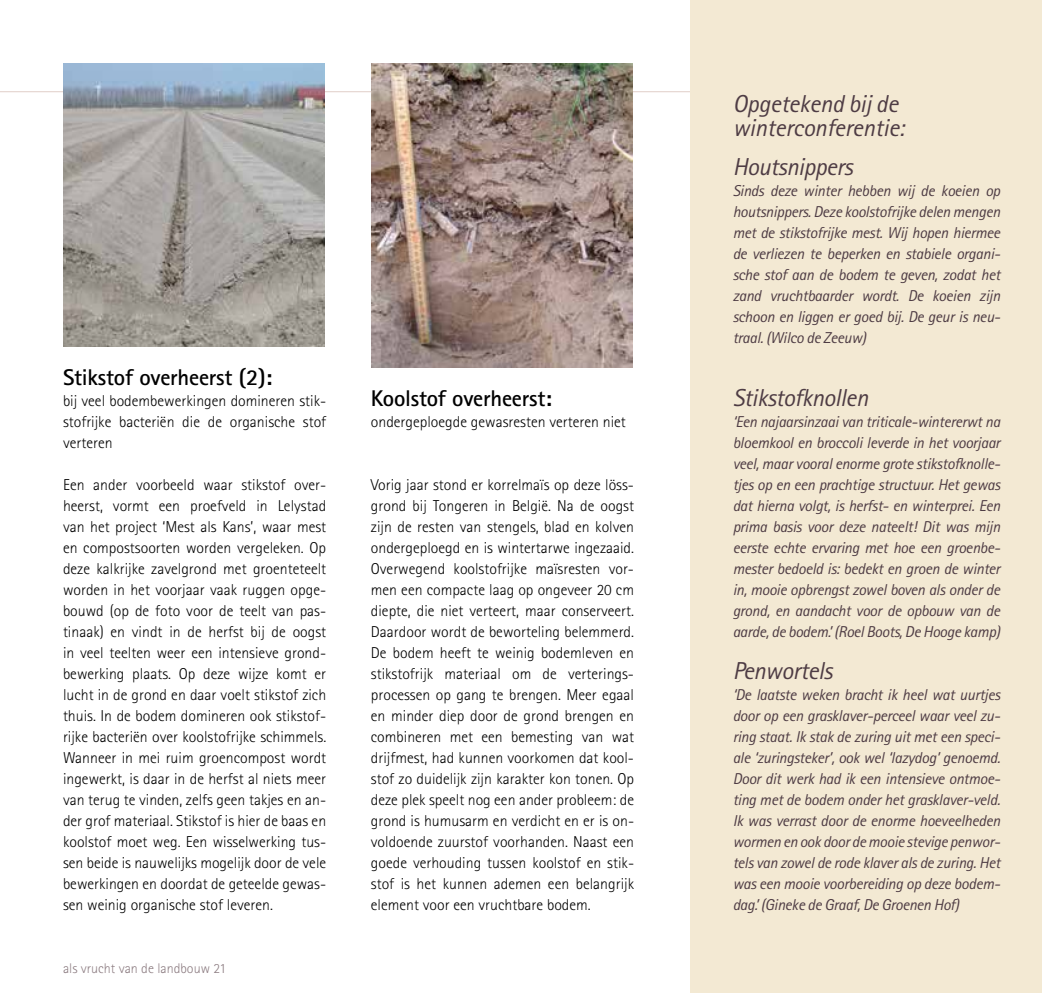
<style>
.page{position:relative;width:1042px;height:993px;background:#fff}
.page>*{position:absolute;margin:0;border:0;box-sizing:border-box;transform-origin:0 0}
.t1{font:italic 24.5px/24.5px "Rotis Sans Serif";letter-spacing:-.02em;color:#4e3c44}
.t2{font:700 22.75px "Rotis Sans Serif";letter-spacing:-.01em;color:#000}
.t3{font:300 15.75px/21px "Rotis Sans Serif";color:#000;text-align:justify}
.t4{font:italic 15.75px/21px "Rotis Sans Serif";letter-spacing:-.02em;color:#4e3c44;text-align:justify}
.t5{font:300 14px "Rotis Sans Serif";color:#8c7c81}
</style>
<div class="page">
<hr style="left:0;top:91px;width:1042px;height:1px;background:#e1cec8">
<img style="left:64px;top:63px;width:261px;height:284px">
<img style="left:371px;top:63px;width:261px;height:304px">
<div style="left:691px;top:0;width:351px;height:992px;background:#f3e9d3"></div>
<h2 class="t2" style="left:63px;top:362px;width:211px">Stikstof overheerst (2):</h2>
<p class="t3" style="left:63px;top:390px;width:265px">bij veel bodembewerkingen domineren stik&shy;stofrijke bacteriën die de organische stof verteren</p>
<p class="t3" style="left:63px;top:474px;width:265px">Een ander voorbeeld waar stikstof over&shy;heerst, vormt een proefveld in Lelystad van het project ‘Mest als Kans’, waar mest en compostsoorten worden vergeleken. Op deze kalkrijke zavelgrond met groenteteelt worden in het voorjaar vaak ruggen opge&shy;bouwd (op de foto voor de teelt van pas&shy;tinaak) en vindt in de herfst bij de oogst in veel teelten weer een intensieve grond&shy;bewerking plaats. Op deze wijze komt er lucht in de grond en daar voelt stikstof zich thuis. In de bodem domineren ook stikstof&shy;rijke bacteriën over koolstofrijke schimmels.<br>Wanneer in mei ruim groencompost wordt ingewerkt, is daar in de herfst al niets meer van terug te vinden, zelfs geen takjes en an&shy;der grof materiaal. Stikstof is hier de baas en koolstof moet weg. Een wisselwerking tus&shy;sen beide is nauwelijks mogelijk door de vele bewerkingen en doordat de geteelde gewas&shy;sen weinig organische stof leveren.</p>
<p class="t5" style="left:63px;top:960px;width:165px">als vrucht van de landbouw 21</p>
<h2 class="t2" style="left:371px;top:383px;width:182px">Koolstof overheerst:</h2>
<p class="t3" style="left:371px;top:411px;width:256px">ondergeploegde gewasresten verteren niet</p>
<p class="t3" style="left:371px;top:474px;width:265px">Vorig jaar stond er korrelmaïs op deze löss&shy;grond bij Tongeren in België. Na de oogst zijn de resten van stengels, blad en kolven ondergeploegd en is wintertarwe ingezaaid.<br>Overwegend koolstofrijke maïsresten vor&shy;men een compacte laag op ongeveer 20 cm diepte, die niet verteert, maar conserveert.<br>Daardoor wordt de beworteling belemmerd.<br>De bodem heeft te weinig bodemleven en stikstofrijk materiaal om de verterings&shy;processen op gang te brengen. Meer egaal en minder diep door de grond brengen en combineren met een bemesting van wat drijfmest, had kunnen voorkomen dat kool&shy;stof zo duidelijk zijn karakter kon tonen. Op deze plek speelt nog een ander probleem: de grond is humusarm en verdicht en er is on&shy;voldoende zuurstof voorhanden. Naast een goede verhouding tussen koolstof en stik&shy;stof is het kunnen ademen een belangrijk element voor een vruchtbare bodem.</p>
<h1 class="t1" style="left:732px;top:91px;width:173px">Opgetekend bij de winterconferentie:</h1>
<h1 class="t1" style="left:732px;top:154px;width:122px">Houtsnippers</h1>
<p class="t4" style="left:732px;top:180px;width:269px">Sinds deze winter hebben wij de koeien op houtsnippers. Deze koolstofrijke delen mengen met de stikstofrijke mest. Wij hopen hiermee de verliezen te beperken en stabiele organi&shy;sche stof aan de bodem te geven, zodat het zand vruchtbaarder wordt. De koeien zijn schoon en liggen er goed bij. De geur is neu&shy;traal. (Wilco de Zeeuw)</p>
<h1 class="t1" style="left:732px;top:385px;width:137px">Stikstofknollen</h1>
<p class="t4" style="left:732px;top:411px;width:269px">‘Een najaarsinzaai van triticale-wintererwt na bloemkool en broccoli leverde in het voorjaar veel, maar vooral enorme grote stikstofknolle&shy;tjes op en een prachtige structuur. Het gewas dat hierna volgt, is herfst- en winterprei. Een prima basis voor deze nateelt! Dit was mijn eerste echte ervaring met hoe een groenbe&shy;mester bedoeld is: bedekt en groen de winter in, mooie opbrengst zowel boven als onder de grond, en aandacht voor de opbouw van de aarde, de bodem.’ (Roel Boots, De Hooge kamp)</p>
<h1 class="t1" style="left:732px;top:658px;width:101px">Penwortels</h1>
<p class="t4" style="left:732px;top:684px;width:269px">‘De laatste weken bracht ik heel wat uurtjes door op een grasklaver-perceel waar veel zu&shy;ring staat. Ik stak de zuring uit met een speci&shy;ale ‘zuringsteker’, ook wel ‘lazydog’ genoemd.<br>Door dit werk had ik een intensieve ontmoe&shy;ting met de bodem onder het grasklaver-veld.<br>Ik was verrast door de enorme hoeveelheden wormen en ook door de mooie stevige penwor&shy;tels van zowel de rode klaver als de zuring. Het was een mooie voorbereiding op deze bodem&shy;dag.’ (Gineke de Graaf, De Groenen Hof)</p>
</div>
